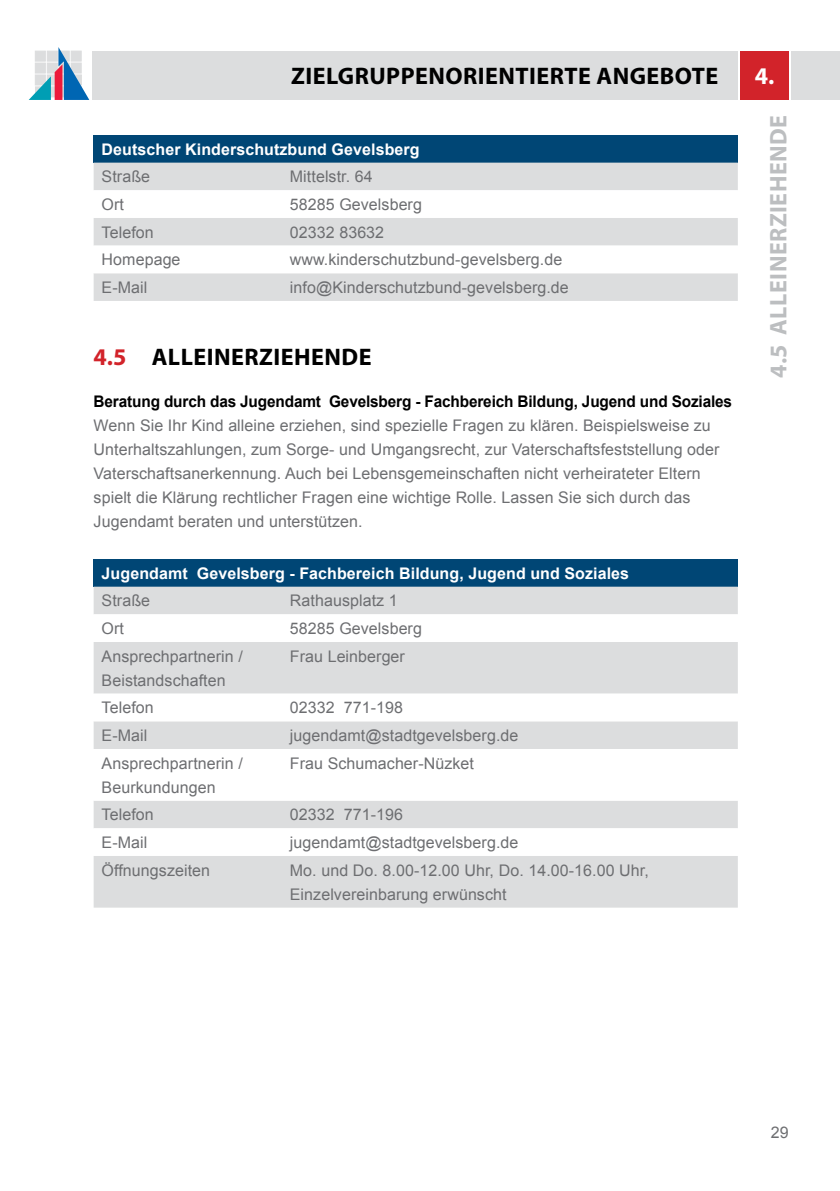
<style>
.page{position:relative;width:840px;height:1191px;background:#fff}
.page>*{position:absolute;margin:0;border:0;box-sizing:border-box;transform-origin:0 0}
.t1{font:700 24px "Myriad Pro";letter-spacing:.02em;color:#000}
.t2{font:700 24px "Myriad Pro";letter-spacing:.02em;color:#bcbec0}
.t3{font:700 24px "Myriad Pro";color:#fff}
.t4{font:16px/24px "Arial";letter-spacing:.005em;color:#6d6e71}
.t5{font:700 16px "Arial";letter-spacing:.005em;color:#fff}
.t6{font:700 16px "Arial";letter-spacing:-.01em;color:#000;scale:.96 1}
.s1{color:#d2232a}
</style>
<div class="page">
<svg style="left:29px;top:47px;width:60px;height:53px"></svg>
<div style="left:791px;top:51px;width:48px;height:49px;background:#dcddde"></div>
<div style="left:92px;top:51px;width:644px;height:49px;background:#dcddde"></div>
<div style="left:739px;top:51px;width:49px;height:49px;background:#d2232a"></div>
<div style="left:94px;top:135px;width:643px;height:28px;background:#004675"></div>
<div style="left:94px;top:163px;width:643px;height:138px;background:#dcddde"></div>
<svg style="left:94px;top:190px;width:643px;height:83px"></svg>
<div style="left:94px;top:559px;width:643px;height:27px;background:#004675"></div>
<div style="left:94px;top:586px;width:643px;height:321px;background:#dcddde"></div>
<svg style="left:94px;top:614px;width:643px;height:242px"></svg>
<h1 class="t1" style="left:291px;top:61px;width:428px">ZIELGRUPPENORIENTIERTE ANGEBOTE</h1>
<h1 class="t3" style="left:754px;top:61px;width:21px">4.</h1>
<p class="t5" style="left:102px;top:138px;width:319px">Deutscher Kinderschutzbund Gevelsberg</p>
<p class="t4" style="left:102px;top:165px;width:50px">Straße</p>
<p class="t4" style="left:290px;top:165px;width:84px">Mittelstr. 64</p>
<p class="t4" style="left:102px;top:192px;width:24px">Ort</p>
<p class="t4" style="left:290px;top:192px;width:133px">58285 Gevelsberg</p>
<p class="t4" style="left:102px;top:220px;width:54px">Telefon</p>
<p class="t4" style="left:290px;top:220px;width:96px">02332 83632</p>
<p class="t4" style="left:102px;top:248px;width:80px">Homepage</p>
<p class="t4" style="left:290px;top:248px;width:274px">www.kinderschutzbund-gevelsberg.de</p>
<p class="t4" style="left:102px;top:275px;width:47px">E-Mail</p>
<p class="t4" style="left:290px;top:275px;width:280px">info@Kinderschutzbund-gevelsberg.de</p>
<h1 class="t1" style="left:94px;top:341px;width:279px"><span class="s1">4.5</span> ALLEINERZIEHENDE</h1>
<p class="t6" style="left:94px;top:391px;width:666px">Beratung durch das Jugendamt Gevelsberg - Fachbereich Bildung, Jugend und Soziales</p>
<p class="t4" style="left:94px;top:413px;width:627px">Wenn Sie Ihr Kind alleine erziehen, sind spezielle Fragen zu klären. Beispielsweise zu Unterhaltszahlungen, zum Sorge- und Umgangsrecht, zur Vaterschaftsfeststellung oder Vaterschaftsanerkennung. Auch bei Lebensgemeinschaften nicht verheirateter Eltern spielt die Klärung rechtlicher Fragen eine wichtige Rolle. Lassen Sie sich durch das Jugendamt beraten und unterstützen.</p>
<p class="t5" style="left:102px;top:562px;width:528px">Jugendamt Gevelsberg - Fachbereich Bildung, Jugend und Soziales</p>
<p class="t4" style="left:102px;top:589px;width:50px">Straße</p>
<p class="t4" style="left:290px;top:589px;width:109px">Rathausplatz 1</p>
<p class="t4" style="left:102px;top:616px;width:24px">Ort</p>
<p class="t4" style="left:290px;top:616px;width:133px">58285 Gevelsberg</p>
<p class="t4" style="left:102px;top:644px;width:143px">Ansprechpartnerin /<br>Beistandschaften</p>
<p class="t4" style="left:290px;top:644px;width:116px">Frau Leinberger</p>
<p class="t4" style="left:102px;top:696px;width:54px">Telefon</p>
<p class="t4" style="left:290px;top:696px;width:115px">02332 771-198</p>
<p class="t4" style="left:102px;top:723px;width:47px">E-Mail</p>
<p class="t4" style="left:290px;top:723px;width:230px">jugendamt@stadtgevelsberg.de</p>
<p class="t4" style="left:102px;top:751px;width:143px">Ansprechpartnerin /<br>Beurkundungen</p>
<p class="t4" style="left:290px;top:751px;width:185px">Frau Schumacher-Nüzket</p>
<p class="t4" style="left:102px;top:803px;width:54px">Telefon</p>
<p class="t4" style="left:290px;top:803px;width:115px">02332 771-196</p>
<p class="t4" style="left:102px;top:830px;width:47px">E-Mail</p>
<p class="t4" style="left:290px;top:830px;width:230px">jugendamt@stadtgevelsberg.de</p>
<p class="t4" style="left:102px;top:858px;width:110px">Öffnungszeiten</p>
<p class="t4" style="left:290px;top:858px;width:360px">Mo. und Do. 8.00-12.00 Uhr, Do. 14.00-16.00 Uhr,<br>Einzelvereinbarung erwünscht</p>
<h1 class="t2" style="left:762px;top:378px;width:264px;rotate:-90deg">4.5 ALLEINERZIEHENDE</h1>
<p class="t4" style="left:770px;top:1121px;width:19px">29</p>
</div>
